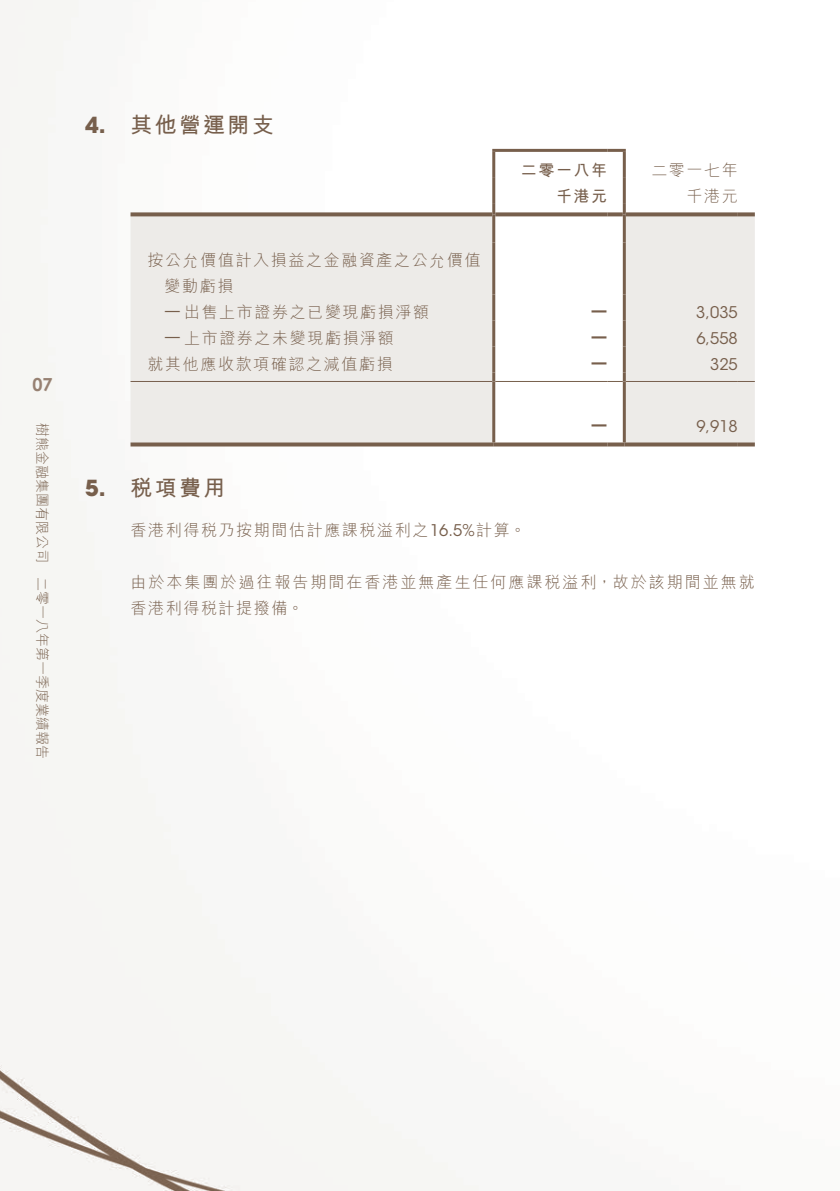
<style>
.page{position:relative;width:840px;height:1191px;background:#fff}
.page>*{position:absolute;margin:0;border:0;box-sizing:border-box;transform-origin:0 0}
.t1{font:700 22px "M Hei HK";letter-spacing:.1em;color:#775f4c}
.t2{font:700 22px "ITC Avant Garde Std";color:#775f4c}
.t3{font:700 18px "Century Gothic";color:#978172}
.t4{font:300 16px/26px "M Hei HK";letter-spacing:.1em;color:#775f4c}
.t5{font:300 16px/26px "M Hei HK";letter-spacing:.125em;color:#775f4c}
.t6{font:16px "ITC Avant Garde Std";color:#775f4c}
.t7{font:700 16px "M Hei HK";letter-spacing:.1em;color:#775f4c}
.t8{font:600 16px "ITC Avant Garde Std";color:#775f4c}
.t9{font:300 14px "M Hei HK";color:#775f4c}
.s1{font-family:"ITC Avant Garde Std";font-weight:400}
</style>
<div class="page">
<img style="left:0;top:0;width:755px;height:1191px">
<svg style="left:130px;top:216px;width:624px;height:226px;fill:#edebe8"></svg>
<hr style="left:130px;top:381px;width:362px;height:1px;background:#775f4c">
<hr style="left:625px;top:381px;width:112px;height:1px;background:#775f4c">
<svg style="left:737px;top:381px;width:17px;height:1px"></svg>
<svg style="left:130px;top:442px;width:363px;height:4px"></svg>
<svg style="left:624px;top:442px;width:113px;height:4px"></svg>
<svg style="left:737px;top:442px;width:17px;height:4px"></svg>
<svg style="left:130px;top:212px;width:362px;height:4px"></svg>
<svg style="left:625px;top:212px;width:112px;height:4px"></svg>
<svg style="left:737px;top:212px;width:17px;height:4px"></svg>
<svg style="left:493px;top:442px;width:114px;height:4px"></svg>
<svg style="left:607px;top:442px;width:17px;height:4px"></svg>
<svg style="left:495px;top:212px;width:112px;height:4px"></svg>
<svg style="left:607px;top:212px;width:15px;height:4px"></svg>
<hr style="left:495px;top:381px;width:112px;height:1px;background:#775f4c">
<hr style="left:492px;top:152px;width:3px;height:26px;background:#775f4c">
<hr style="left:492px;top:149px;width:115px;height:3px;background:#775f4c">
<hr style="left:607px;top:149px;width:18px;height:3px;background:#775f4c">
<hr style="left:622px;top:152px;width:3px;height:26px;background:#775f4c">
<hr style="left:492px;top:178px;width:3px;height:26px;background:#775f4c">
<hr style="left:622px;top:178px;width:3px;height:26px;background:#775f4c">
<svg style="left:492px;top:204px;width:3px;height:10px"></svg>
<svg style="left:622px;top:204px;width:3px;height:10px"></svg>
<hr style="left:492px;top:214px;width:3px;height:28px;background:#775f4c">
<hr style="left:622px;top:214px;width:3px;height:28px;background:#775f4c">
<hr style="left:492px;top:242px;width:3px;height:52px;background:#775f4c">
<hr style="left:622px;top:242px;width:3px;height:52px;background:#775f4c">
<hr style="left:492px;top:294px;width:3px;height:26px;background:#775f4c">
<hr style="left:622px;top:294px;width:3px;height:26px;background:#775f4c">
<hr style="left:492px;top:320px;width:3px;height:26px;background:#775f4c">
<hr style="left:622px;top:320px;width:3px;height:26px;background:#775f4c">
<hr style="left:492px;top:346px;width:3px;height:26px;background:#775f4c">
<hr style="left:622px;top:346px;width:3px;height:26px;background:#775f4c">
<svg style="left:492px;top:372px;width:3px;height:9px"></svg>
<svg style="left:607px;top:372px;width:18px;height:10px"></svg>
<hr style="left:492px;top:381px;width:3px;height:27px;background:#775f4c">
<hr style="left:622px;top:381px;width:3px;height:27px;background:#775f4c">
<hr style="left:492px;top:408px;width:3px;height:26px;background:#775f4c">
<hr style="left:622px;top:408px;width:3px;height:26px;background:#775f4c">
<svg style="left:492px;top:434px;width:3px;height:8px"></svg>
<svg style="left:622px;top:434px;width:3px;height:8px"></svg>
<p class="t3" style="left:32px;top:371px;width:22px">07</p>
<p class="t9" style="left:49px;top:423px;width:141px;rotate:90deg">樹熊金融集團有限公司</p>
<p class="t9" style="left:49px;top:577px;width:183px;rotate:90deg">二零一八年第一季度業績報告</p>
<h1 class="t2" style="left:85px;top:111px;width:22px">4.</h1>
<h1 class="t2" style="left:85px;top:473px;width:22px">5.</h1>
<h1 class="t1" style="left:130px;top:109px;width:144px">其他營運開支</h1>
<p class="t4" style="left:164px;top:247px;width:317px;text-indent:-17px">按公允價值計入損益之金融資產之公允價值變動虧損</p>
<p class="t4" style="left:184px;top:299px;width:246px">出售上市證券之已變現虧損淨額</p>
<p class="t6" style="left:164px;top:300px;width:17px">—</p>
<p class="t4" style="left:184px;top:325px;width:211px">上市證券之未變現虧損淨額</p>
<p class="t6" style="left:164px;top:326px;width:17px">—</p>
<p class="t4" style="left:147px;top:351px;width:246px">就其他應收款項確認之減值虧損</p>
<h1 class="t1" style="left:130px;top:471px;width:96px">稅項費用</h1>
<p class="t7" style="left:520px;top:158px;width:88px">二零一八年</p>
<p class="t7" style="left:555px;top:184px;width:53px">千港元</p>
<p class="t8" style="left:591px;top:300px;width:17px">—</p>
<p class="t8" style="left:591px;top:326px;width:17px">—</p>
<p class="t8" style="left:591px;top:352px;width:17px">—</p>
<p class="t8" style="left:591px;top:413px;width:17px">—</p>
<p class="t4" style="left:651px;top:157px;width:88px">二零一七年</p>
<p class="t4" style="left:686px;top:183px;width:53px">千港元</p>
<p class="t6" style="left:696px;top:303px;width:43px">3,035</p>
<p class="t6" style="left:696px;top:329px;width:43px">6,558</p>
<p class="t6" style="left:709px;top:355px;width:29px">325</p>
<p class="t6" style="left:696px;top:416px;width:43px">9,918</p>
<p class="t4" style="left:130px;top:516px;width:396px">香港利得稅乃按期間估計應課稅溢利之<span class="s1">16.5%</span>計算。</p>
<p class="t5" style="left:130px;top:568px;width:625px">由於本集團於過往報告期間在香港並無產生任何應課稅溢利，故於該期間並無就香港利得稅計提撥備。</p>
</div>
